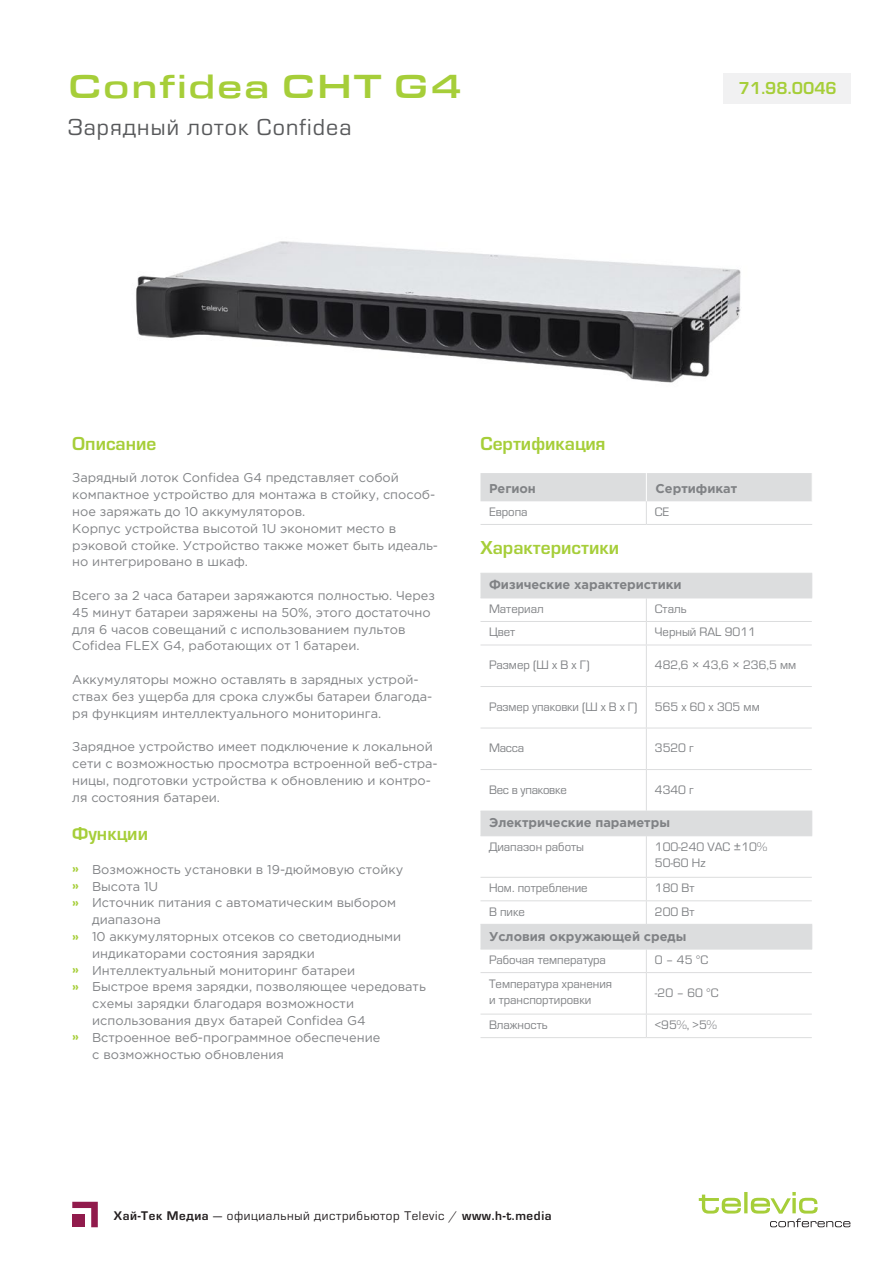
<style>
.page{position:relative;width:893px;height:1263px;background:#fff}
.page>*{position:absolute;margin:0;border:0;box-sizing:border-box;transform-origin:0 0}
.t1{font:500 34.5px "Eurostile Ext";letter-spacing:.05em;color:#a6ce39}
.t2{font:24px "Eurostile";letter-spacing:.05em;color:#58595b}
.t3{font:700 19.5px "Eurostile";color:#a6ce39}
.t4{font:700 18px "Eurostile";color:#a6ce39}
.t5{font:13.05px "Eurostile";letter-spacing:.05em;color:#231f20}
.t6{font:12.75px/16.8px "Gotham Pro";color:#808285}
.t7{font:12.75px/16.5px "Eurostile";color:#808285}
.t8{font:700 12.75px "Gotham Pro";color:#808285}
.s1{font-family:"Eurostile Ext";font-weight:900;font-size:10.5px;color:#a6ce39}
.s2{font-weight:700}
</style>
<div class="page">
<svg style="left:699px;top:1192px;width:151px;height:35px"></svg>
<img style="left:136px;top:241px;width:605px;height:142px">
<svg style="left:480px;top:473px;width:332px;height:51px"></svg>
<hr style="left:480px;top:524px;width:166px;height:1px;background:#dcddde">
<hr style="left:646px;top:524px;width:166px;height:1px;background:#dcddde">
<svg style="left:480px;top:574px;width:332px;height:375px"></svg>
<hr style="left:480px;top:645px;width:166px;height:1px;background:#dcddde">
<hr style="left:646px;top:645px;width:166px;height:1px;background:#dcddde">
<hr style="left:480px;top:621px;width:166px;height:1px;background:#dcddde">
<hr style="left:480px;top:686px;width:166px;height:1px;background:#dcddde">
<hr style="left:480px;top:728px;width:166px;height:1px;background:#dcddde">
<hr style="left:480px;top:769px;width:166px;height:1px;background:#dcddde">
<hr style="left:480px;top:877px;width:166px;height:1px;background:#dcddde">
<hr style="left:480px;top:900px;width:166px;height:1px;background:#dcddde">
<hr style="left:480px;top:972px;width:166px;height:1px;background:#dcddde">
<hr style="left:480px;top:1014px;width:166px;height:1px;background:#dcddde">
<hr style="left:480px;top:1037px;width:166px;height:1px;background:#dcddde">
<hr style="left:646px;top:621px;width:166px;height:1px;background:#dcddde">
<svg style="left:646px;top:599px;width:1px;height:46px"></svg>
<hr style="left:646px;top:645px;width:1px;height:41px;background:#dcddde">
<hr style="left:646px;top:686px;width:166px;height:1px;background:#dcddde">
<hr style="left:646px;top:687px;width:1px;height:41px;background:#dcddde">
<hr style="left:646px;top:728px;width:166px;height:1px;background:#dcddde">
<hr style="left:646px;top:728px;width:1px;height:41px;background:#dcddde">
<hr style="left:646px;top:769px;width:166px;height:1px;background:#dcddde">
<hr style="left:646px;top:770px;width:1px;height:41px;background:#dcddde">
<hr style="left:646px;top:836px;width:1px;height:41px;background:#dcddde">
<hr style="left:646px;top:877px;width:166px;height:1px;background:#dcddde">
<hr style="left:646px;top:900px;width:166px;height:1px;background:#dcddde">
<svg style="left:646px;top:878px;width:1px;height:46px"></svg>
<svg style="left:646px;top:950px;width:1px;height:22px"></svg>
<hr style="left:646px;top:972px;width:166px;height:1px;background:#dcddde">
<hr style="left:646px;top:973px;width:1px;height:41px;background:#dcddde">
<hr style="left:646px;top:1014px;width:166px;height:1px;background:#dcddde">
<svg style="left:646px;top:1015px;width:1px;height:22px"></svg>
<hr style="left:646px;top:1037px;width:166px;height:1px;background:#dcddde">
<hr style="left:480px;top:811px;width:166px;height:1px;background:#dcddde">
<hr style="left:646px;top:811px;width:166px;height:1px;background:#dcddde">
<svg style="left:811px;top:812px;width:1px;height:23px"></svg>
<hr style="left:480px;top:835px;width:166px;height:1px;background:#dcddde">
<hr style="left:646px;top:835px;width:166px;height:1px;background:#dcddde">
<hr style="left:480px;top:924px;width:166px;height:1px;background:#dcddde">
<hr style="left:646px;top:924px;width:166px;height:1px;background:#dcddde">
<svg style="left:811px;top:925px;width:1px;height:24px"></svg>
<hr style="left:480px;top:949px;width:166px;height:1px;background:#dcddde">
<hr style="left:646px;top:949px;width:166px;height:1px;background:#dcddde">
<hr style="left:480px;top:573px;width:166px;height:1px;background:#dcddde">
<hr style="left:646px;top:573px;width:166px;height:1px;background:#dcddde">
<svg style="left:811px;top:574px;width:1px;height:24px"></svg>
<hr style="left:480px;top:598px;width:166px;height:1px;background:#dcddde">
<hr style="left:646px;top:598px;width:166px;height:1px;background:#dcddde">
<div style="left:722px;top:73px;width:128px;height:30px;background:#f1f1f2"></div>
<svg style="left:72px;top:1202px;width:26px;height:25px"></svg>
<div style="left:72px;top:1214px;width:13px;height:13px;background:#911b4c"></div>
<h1 class="t1" style="left:68px;top:67px;width:396px">Confidea CHT G4</h1>
<h2 class="t2" style="left:68px;top:114px;width:285px">Зарядный лоток Confidea</h2>
<h3 class="t3" style="left:72px;top:433px;width:86px">Описание</h3>
<h3 class="t3" style="left:480px;top:433px;width:127px">Сертификация</h3>
<h3 class="t4" style="left:739px;top:78px;width:100px">71.98.0046</h3>
<p class="t6" style="left:72px;top:469px;width:367px">Зарядный лоток Confidea G4 представляет собой компактное устройство для монтажа в стойку, способ&shy;ное заряжать до 10 аккумуляторов.<br>Корпус устройства высотой 1U экономит место в рэковой стойке. Устройство также может быть идеаль&shy;но интегрировано в шкаф.</p>
<p class="t6" style="left:72px;top:587px;width:364px">Всего за 2 часа батареи заряжаются полностью. Через 45 минут батареи заряжены на 50%, этого достаточно для 6 часов совещаний с использованием пультов Cofidea FLEX G4, работающих от 1 батареи.</p>
<p class="t6" style="left:72px;top:671px;width:361px">Аккумуляторы можно оставлять в зарядных устрой&shy;ствах без ущерба для срока службы батареи благода&shy;ря функциям интеллектуального мониторинга.</p>
<p class="t6" style="left:72px;top:738px;width:367px">Зарядное устройство имеет подключение к локальной сети с возможностью просмотра встроенной веб-стра&shy;ницы, подготовки устройства к обновлению и контро&shy;ля состояния батареи.</p>
<h3 class="t3" style="left:72px;top:823px;width:77px">Функции</h3>
<p class="t6" style="left:72px;top:861px;width:332px"><span class="s1">»</span> Возможность установки в 19-дюймовую стойку</p>
<p class="t6" style="left:72px;top:878px;width:88px"><span class="s1">»</span> Высота 1U</p>
<p class="t6" style="left:72px;top:894px;width:325px"><span class="s1">»</span> Источник питания с автоматическим выбором</p>
<p class="t6" style="left:92px;top:911px;width:70px">диапазона</p>
<p class="t6" style="left:72px;top:928px;width:331px"><span class="s1">»</span> 10 аккумуляторных отсеков со светодиодными</p>
<p class="t6" style="left:92px;top:945px;width:224px">индикаторами состояния зарядки</p>
<p class="t6" style="left:72px;top:962px;width:284px"><span class="s1">»</span> Интеллектуальный мониторинг батареи</p>
<p class="t6" style="left:72px;top:978px;width:355px"><span class="s1">»</span> Быстрое время зарядки, позволяющее чередовать</p>
<p class="t6" style="left:92px;top:995px;width:263px">схемы зарядки благодаря возможности</p>
<p class="t6" style="left:92px;top:1012px;width:275px">использования двух батарей Confidea G4</p>
<p class="t6" style="left:72px;top:1029px;width:309px"><span class="s1">»</span> Встроенное веб-программное обеспечение</p>
<p class="t6" style="left:92px;top:1046px;width:193px">с возможностью обновления</p>
<p class="t8" style="left:489px;top:481px;width:48px">Регион</p>
<p class="t8" style="left:656px;top:481px;width:83px">Сертификат</p>
<p class="t7" style="left:489px;top:504px;width:40px">Европа</p>
<p class="t7" style="left:655px;top:504px;width:16px">CE</p>
<h3 class="t3" style="left:480px;top:536px;width:140px">Характеристики</h3>
<p class="t8" style="left:489px;top:578px;width:194px">Физические характеристики</p>
<p class="t7" style="left:489px;top:601px;width:56px">Материал</p>
<p class="t7" style="left:655px;top:601px;width:33px">Сталь</p>
<p class="t7" style="left:489px;top:624px;width:28px">Цвет</p>
<p class="t7" style="left:655px;top:624px;width:103px">Черный RAL 9011</p>
<p class="t7" style="left:489px;top:657px;width:102px">Размер (Ш x В x Г)</p>
<p class="t7" style="left:655px;top:657px;width:143px">482,6 × 43,6 × 236,5 мм</p>
<p class="t7" style="left:489px;top:698px;width:150px">Размер упаковки (Ш x В x Г)</p>
<p class="t7" style="left:655px;top:698px;width:106px">565 x 60 x 305 мм</p>
<p class="t7" style="left:489px;top:740px;width:37px">Масса</p>
<p class="t7" style="left:655px;top:740px;width:41px">3520 г</p>
<p class="t7" style="left:489px;top:781px;width:79px">Вес в упаковке</p>
<p class="t7" style="left:655px;top:781px;width:41px">4340 г</p>
<p class="t8" style="left:489px;top:815px;width:182px">Электрические параметры</p>
<p class="t7" style="left:489px;top:839px;width:97px">Диапазон работы</p>
<p class="t7" style="left:655px;top:839px;width:114px">100-240 VAC ±10%<br>50-60 Hz</p>
<p class="t7" style="left:489px;top:880px;width:100px">Ном. потребление</p>
<p class="t7" style="left:655px;top:880px;width:41px">180 Вт</p>
<p class="t7" style="left:489px;top:904px;width:37px">В пике</p>
<p class="t7" style="left:655px;top:904px;width:41px">200 Вт</p>
<p class="t8" style="left:489px;top:929px;width:199px">Условия окружающей среды</p>
<p class="t7" style="left:489px;top:952px;width:118px">Рабочая температура</p>
<p class="t7" style="left:655px;top:952px;width:55px">0 – 45 °C</p>
<p class="t7" style="left:489px;top:975px;width:125px">Температура хранения и транспортировки</p>
<p class="t7" style="left:655px;top:984px;width:65px">-20 – 60 °C</p>
<p class="t7" style="left:489px;top:1017px;width:60px">Влажность</p>
<p class="t7" style="left:655px;top:1017px;width:64px">&lt;95%, &gt;5%</p>
<p class="t5" style="left:114px;top:1208px;width:439px"><span class="s2">Хай-Тек Медиа</span> — официальный дистрибьютор Televic / <span class="s2">www.h-t.media</span></p>
</div>
